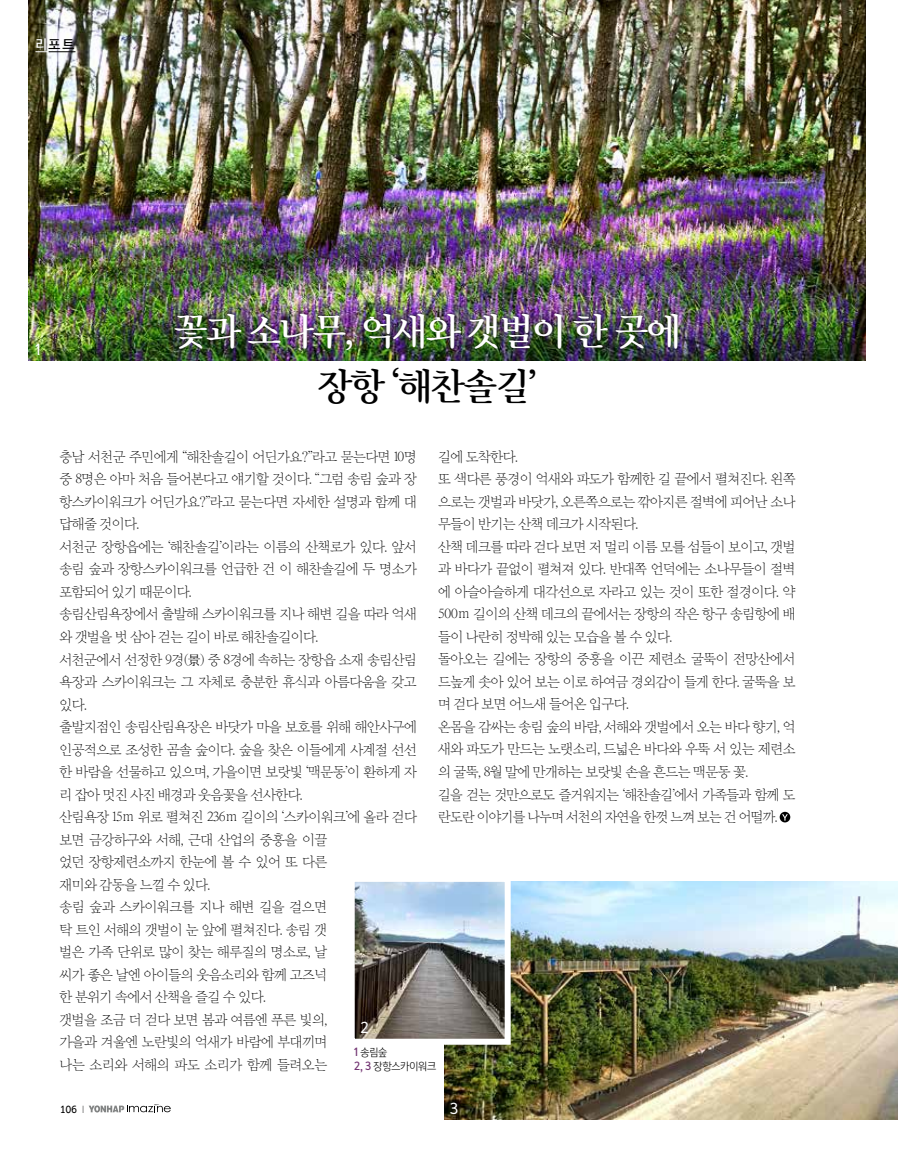
<style>
.page{position:relative;width:898px;height:1149px;background:#fff}
.page>*{position:absolute;margin:0;border:0;box-sizing:border-box;transform-origin:0 0}
.t1{font:36px "Yoon Myungjo Pro 750";letter-spacing:-.03em;color:#fff;scale:.95 1}
.t2{font:36px "Yoon Myungjo Pro 750";letter-spacing:-.03em;color:#000;scale:.95 1}
.t3{font:14.25px "Yoon Gothic Pro 760";color:#fff}
.t4{font:13.8px/22.5px "Yoon Myungjo Pro 710";letter-spacing:-.05em;color:#000}
.t5{font:12.75px "Yoon Gothic Pro 760";color:#000}
.t6{font:10.5px/14.2px "Yoon Gothic Pro 730";letter-spacing:-.025em;color:#000;scale:.96 1}
.t7{font:700 10.5px "Arita Heiti";color:#000}
.s1{color:#fff}
.s2{font-family:"Yoon Gothic Pro 770";color:#723472}
.s3{font-weight:300}
</style>
<div class="page">
<svg style="left:89px;top:1104px;width:82px;height:8px"></svg>
<img style="left:28px;top:0;width:837px;height:361px">
<svg style="left:779px;top:811px;width:11px;height:11px"></svg>
<svg style="left:781px;top:814px;width:6px;height:6px"></svg>
<div style="left:172px;top:311px;width:507px;height:41px;background:#000;opacity:.5"></div>
<svg style="left:35px;top:51px;width:40px;height:1px"></svg>
<img style="left:444px;top:881px;width:453px;height:237px">
<img style="left:355px;top:882px;width:148px;height:155px">
<div style="left:348px;top:875px;width:162px;height:169px;border:6px solid #fff"></div>
<p class="t5" style="left:35px;top:35px;width:40px"><span class="s1">리</span>포트</p>
<p class="t3" style="left:35px;top:340px;width:7px">1</p>
<h1 class="t1" style="left:174px;top:308px;width:535px">꽃과 소나무, 억새와 갯벌이 한 곳에</h1>
<h1 class="t2" style="left:318px;top:363px;width:231px">장항 ‘해찬솔길’</h1>
<p class="t4" style="left:60px;top:445px;width:359px">충남 서천군 주민에게 “해찬솔길이 어딘가요?”라고 묻는다면 10명 중 8명은 아마 처음 들어본다고 얘기할 것이다. “그럼 송림 숲과 장 항스카이워크가 어딘가요?”라고 묻는다면 자세한 설명과 함께 대 답해줄 것이다.<br>서천군 장항읍에는 ‘해찬솔길’이라는 이름의 산책로가 있다. 앞서 송림 숲과 장항스카이워크를 언급한 건 이 해찬솔길에 두 명소가 포함되어 있기 때문이다.<br>송림산림욕장에서 출발해 스카이워크를 지나 해변 길을 따라 억새 와 갯벌을 벗 삼아 걷는 길이 바로 해찬솔길이다.<br>서천군에서 선정한 9경(景) 중 8경에 속하는 장항읍 소재 송림산림 욕장과 스카이워크는 그 자체로 충분한 휴식과 아름다움을 갖고 있다.<br>출발지점인 송림산림욕장은 바닷가 마을 보호를 위해 해안사구에 인공적으로 조성한 곰솔 숲이다. 숲을 찾은 이들에게 사계절 선선 한 바람을 선물하고 있으며, 가을이면 보랏빛 ‘맥문동’이 환하게 자 리 잡아 멋진 사진 배경과 웃음꽃을 선사한다.<br>산림욕장 15ｍ 위로 펼쳐진 236ｍ 길이의 ‘스카이워크’에 올라 걷다 보면 금강하구와 서해, 근대 산업의 중흥을 이끌<br>었던 장항제련소까지 한눈에 볼 수 있어 또 다른<br>재미와 감동을 느낄 수 있다.<br>송림 숲과 스카이워크를 지나 해변 길을 걸으면<br>탁 트인 서해의 갯벌이 눈 앞에 펼쳐진다. 송림 갯<br>벌은 가족 단위로 많이 찾는 해루질의 명소로, 날<br>씨가 좋은 날엔 아이들의 웃음소리와 함께 고즈넉<br>한 분위기 속에서 산책을 즐길 수 있다.<br>갯벌을 조금 더 걷다 보면 봄과 여름엔 푸른 빛의,<br>가을과 겨울엔 노란빛의 억새가 바람에 부대끼며<br>나는 소리와 서해의 파도 소리가 함께 들려오는</p>
<p class="t4" style="left:438px;top:445px;width:359px">길에 도착한다.<br>또 색다른 풍경이 억새와 파도가 함께한 길 끝에서 펼쳐진다. 왼쪽 으로는 갯벌과 바닷가, 오른쪽으로는 깎아지른 절벽에 피어난 소나 무들이 반기는 산책 데크가 시작된다.<br>산책 데크를 따라 걷다 보면 저 멀리 이름 모를 섬들이 보이고, 갯벌 과 바다가 끝없이 펼쳐져 있다. 반대쪽 언덕에는 소나무들이 절벽 에 아슬아슬하게 대각선으로 자라고 있는 것이 또한 절경이다. 약<br>500ｍ 길이의 산책 데크의 끝에서는 장항의 작은 항구 송림항에 배 들이 나란히 정박해 있는 모습을 볼 수 있다.<br>돌아오는 길에는 장항의 중흥을 이끈 제련소 굴뚝이 전망산에서 드높게 솟아 있어 보는 이로 하여금 경외감이 들게 한다. 굴뚝을 보 며 걷다 보면 어느새 들어온 입구다.<br>온몸을 감싸는 송림 숲의 바람, 서해와 갯벌에서 오는 바다 향기, 억 새와 파도가 만드는 노랫소리, 드넓은 바다와 우뚝 서 있는 제련소 의 굴뚝, 8월 말에 만개하는 보랏빛 손을 흔드는 맥문동 꽃.<br>길을 걷는 것만으로도 즐거워지는 ‘해찬솔길’에서 가족들과 함께 도 란도란 이야기를 나누며 서천의 자연을 한껏 느껴 보는 건 어떨까.</p>
<p class="t3" style="left:360px;top:1017px;width:10px">2</p>
<p class="t6" style="left:354px;top:1044px;width:87px"><span class="s2">1</span> 송림숲<br><span class="s2">2, 3</span> 장항스카이워크</p>
<p class="t7" style="left:60px;top:1102px;width:26px">106 <span class="s3">I</span></p>
<p class="t3" style="left:450px;top:1098px;width:10px">3</p>
</div>
